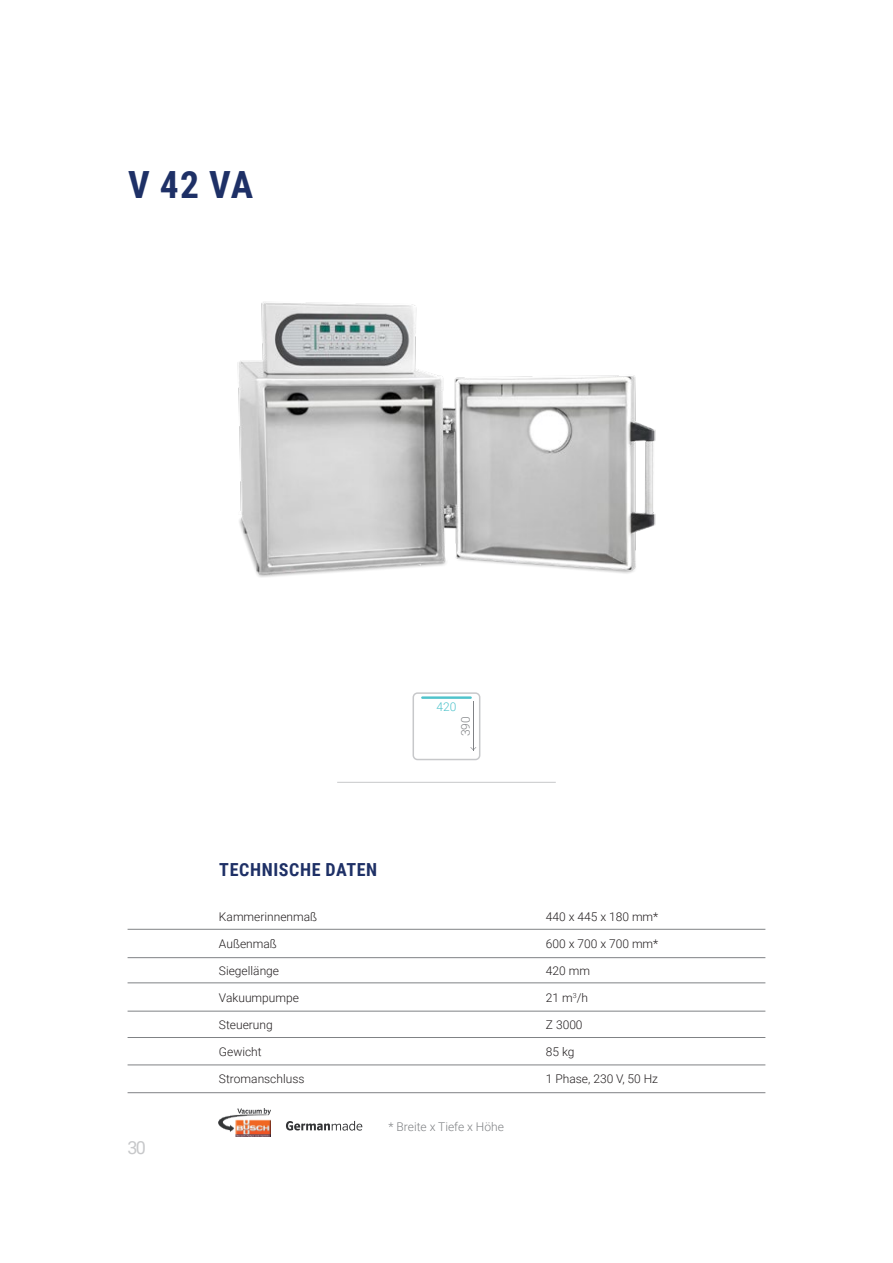
<style>
.page{position:relative;width:893px;height:1263px;background:#fff}
.page>*{position:absolute;margin:0;border:0;box-sizing:border-box;transform-origin:0 0}
.t1{font:700 37.5px "Roboto Condensed";color:#1e3066}
.t2{font:700 18px "Roboto Condensed";letter-spacing:.035em;color:#1e3066}
.t3{font:18px "Roboto";color:#c7c8ca}
.t4{font:300 12px "Roboto";color:#231f20}
.t5{font:300 12px "Roboto";color:#808285}
.t6{font:300 12px "Roboto";color:#4fc3cb}
</style>
<div class="page">
<hr style="left:128px;top:929px;width:637px;height:1px;background:#808285">
<hr style="left:128px;top:957px;width:637px;height:1px;background:#808285">
<hr style="left:128px;top:982px;width:637px;height:1px;background:#808285">
<hr style="left:128px;top:1011px;width:637px;height:1px;background:#808285">
<hr style="left:128px;top:1037px;width:637px;height:1px;background:#808285">
<hr style="left:128px;top:1065px;width:637px;height:1px;background:#808285">
<svg style="left:413px;top:692px;width:67px;height:68px"></svg>
<hr style="left:337px;top:782px;width:219px;height:1px;background:#c7c8ca">
<hr style="left:128px;top:1092px;width:637px;height:1px;background:#808285">
<img style="left:219px;top:1108px;width:51px;height:29px">
<svg style="left:286px;top:1121px;width:76px;height:9px"></svg>
<img style="left:237px;top:302px;width:419px;height:275px">
<h1 class="t1" style="left:128px;top:159px;width:126px">V 42 VA</h1>
<h2 class="t2" style="left:219px;top:857px;width:159px">TECHNISCHE DATEN</h2>
<p class="t6" style="left:437px;top:699px;width:21px">420</p>
<p class="t5" style="left:457px;top:736px;width:21px;rotate:-90deg">390</p>
<p class="t4" style="left:219px;top:909px;width:100px">Kammerinnenmaß</p>
<p class="t4" style="left:546px;top:909px;width:114px">440 x 445 x 180 mm*</p>
<p class="t4" style="left:219px;top:936px;width:59px">Außenmaß</p>
<p class="t4" style="left:546px;top:936px;width:114px">600 x 700 x 700 mm*</p>
<p class="t4" style="left:219px;top:963px;width:62px">Siegellänge</p>
<p class="t4" style="left:546px;top:963px;width:46px">420 mm</p>
<p class="t4" style="left:219px;top:990px;width:81px">Vakuumpumpe</p>
<p class="t4" style="left:546px;top:990px;width:44px">21 m<sup>3</sup>/h</p>
<p class="t4" style="left:219px;top:1017px;width:55px">Steuerung</p>
<p class="t4" style="left:546px;top:1017px;width:38px">Z 3000</p>
<p class="t4" style="left:219px;top:1044px;width:44px">Gewicht</p>
<p class="t4" style="left:546px;top:1044px;width:30px">85 kg</p>
<p class="t4" style="left:219px;top:1071px;width:87px">Stromanschluss</p>
<p class="t4" style="left:546px;top:1071px;width:114px">1 Phase, 230 V, 50 Hz</p>
<h2 class="t3" style="left:128px;top:1135px;width:20px">30</h2>
<p class="t5" style="left:388px;top:1118px;width:117px">* Breite x Tiefe x Höhe</p>
</div>
